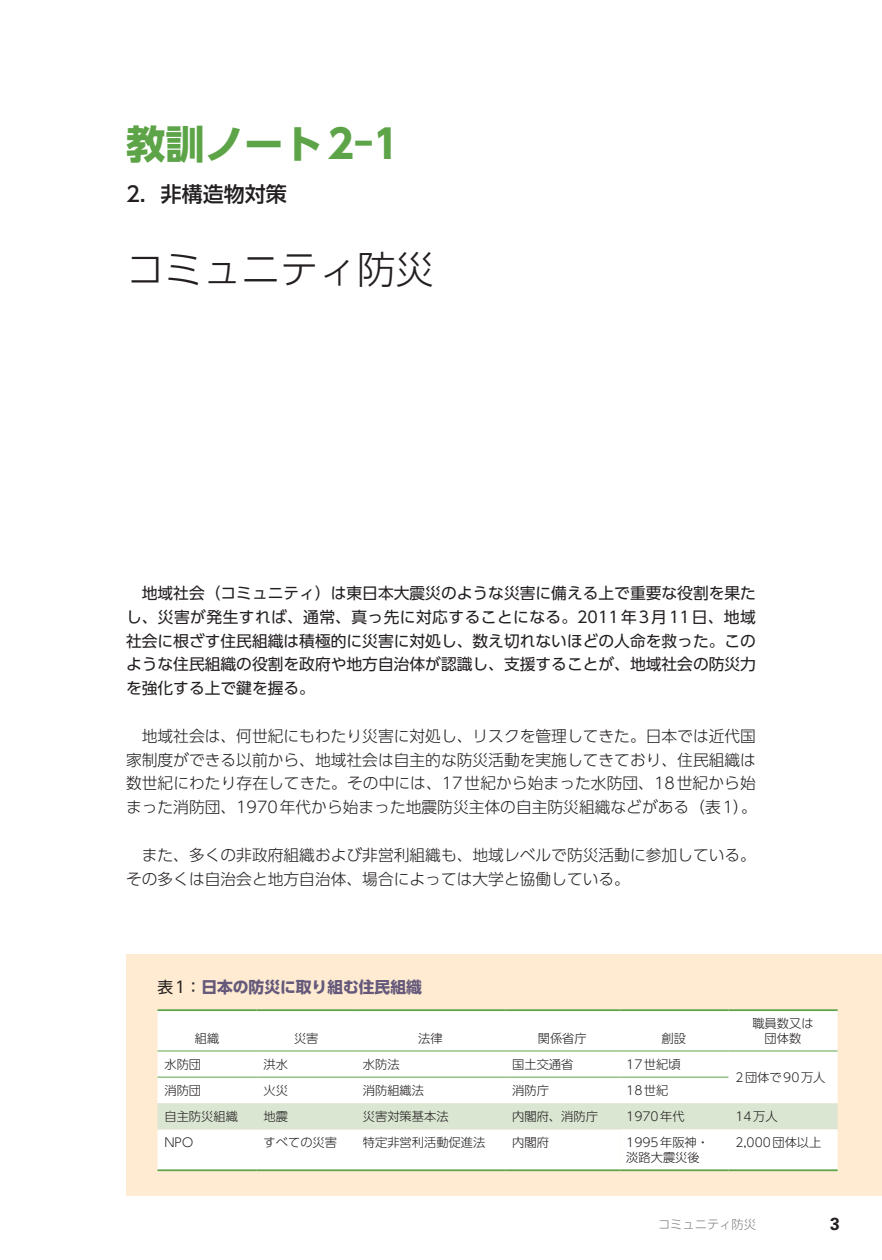
<style>
.page{position:relative;width:882px;height:1260px;background:#fff}
.page>*{position:absolute;margin:0;border:0;box-sizing:border-box;transform-origin:0 0}
.t1{font:700 39.38px "UD Shin Go Pro";color:#5da448}
.t2{font:300 38.5px "UD Shin Go Pro";color:#231f20}
.t3{font:500 21px "UD Shin Go Pro";color:#231f20}
.t4{font:700 17.5px "Univers LT Std";color:#231f20}
.t5{font:300 15.75px/23.8px "UD Shin Go Pro";color:#231f20;text-align:justify}
.t6{font:15.75px/23.8px "UD Shin Go Pro";color:#231f20;text-align:justify}
.t7{font:700 15.75px "UD Shin Go Pro";color:#65597b}
.t8{font:300 12.25px/14.7px "UD Shin Go Pro";color:#231f20;text-align:center}
.t9{font:300 12.25px "UD Shin Go Pro";color:#808285}
.s1{font-weight:400;color:#231f20}
</style>
<div class="page">
<div style="left:126px;top:955px;width:756px;height:241px;background:#feebd1"></div>
<div style="left:158px;top:1011px;width:680px;height:92px;background:#fff"></div>
<svg style="left:158px;top:1103px;width:680px;height:66px;background:#f0f4ec"></svg>
<hr style="left:158px;top:1009px;width:99px;height:2px;background:#5da448">
<hr style="left:257px;top:1009px;width:99px;height:2px;background:#5da448">
<hr style="left:356px;top:1009px;width:149px;height:2px;background:#5da448">
<hr style="left:505px;top:1009px;width:114px;height:2px;background:#5da448">
<hr style="left:619px;top:1009px;width:109px;height:2px;background:#5da448">
<hr style="left:728px;top:1009px;width:110px;height:2px;background:#5da448">
<hr style="left:158px;top:1169px;width:99px;height:2px;background:#5da448">
<hr style="left:257px;top:1169px;width:99px;height:2px;background:#5da448">
<hr style="left:356px;top:1169px;width:149px;height:2px;background:#5da448">
<hr style="left:505px;top:1169px;width:114px;height:2px;background:#5da448">
<hr style="left:619px;top:1169px;width:109px;height:2px;background:#5da448">
<hr style="left:728px;top:1169px;width:110px;height:2px;background:#5da448">
<hr style="left:158px;top:1051px;width:99px;height:1px;background:#5da448">
<hr style="left:257px;top:1051px;width:99px;height:1px;background:#5da448">
<hr style="left:356px;top:1051px;width:149px;height:1px;background:#5da448">
<hr style="left:505px;top:1051px;width:114px;height:1px;background:#5da448">
<hr style="left:619px;top:1051px;width:109px;height:1px;background:#5da448">
<hr style="left:158px;top:1077px;width:99px;height:1px;background:#5da448">
<hr style="left:257px;top:1077px;width:99px;height:1px;background:#5da448">
<hr style="left:356px;top:1077px;width:149px;height:1px;background:#5da448">
<hr style="left:505px;top:1077px;width:114px;height:1px;background:#5da448">
<hr style="left:619px;top:1077px;width:109px;height:1px;background:#5da448">
<hr style="left:728px;top:1051px;width:110px;height:1px;background:#5da448">
<h1 class="t1" style="left:126px;top:112px;width:275px">教訓ノート2-1</h1>
<h3 class="t3" style="left:126px;top:177px;width:162px">2．非構造物対策</h3>
<h2 class="t2" style="left:126px;top:238px;width:309px">コミュニティ防災</h2>
<p class="t6" style="left:126px;top:581px;width:631px;text-indent:16px">地域社会（コミュニティ）は東日本大震災のような災害に備える上で重要な役割を果たし、災害が発生すれば、通常、真っ先に対応することになる。2011年3月11日、地域社会に根ざす住民組織は積極的に災害に対処し、数え切れないほどの人命を救った。このような住民組織の役割を政府や地方自治体が認識し、支援することが、地域社会の防災力を強化する上で鍵を握る。</p>
<p class="t5" style="left:126px;top:723px;width:632px;text-indent:16px">地域社会は、何世紀にもわたり災害に対処し、リスクを管理してきた。日本では近代国家制度ができる以前から、地域社会は自主的な防災活動を実施してきており、住民組織は数世紀にわたり存在してきた。その中には、17世紀から始まった水防団、18世紀から始まった消防団、1970年代から始まった地震防災主体の自主防災組織などがある（表1）。</p>
<p class="t5" style="left:126px;top:842px;width:631px;text-indent:16px">また、多くの非政府組織および非営利組織も、地域レベルで防災活動に参加している。その多くは自治会と地方自治体、場合によっては大学と協働している。</p>
<p class="t7" style="left:158px;top:975px;width:266px"><span class="s1">表1：</span>日本の防災に取り組む住民組織</p>
<p class="t8" style="left:195px;top:1030px;width:26px">組織</p>
<p class="t8" style="left:294px;top:1030px;width:26px">災害</p>
<p class="t8" style="left:418px;top:1030px;width:26px">法律</p>
<p class="t8" style="left:538px;top:1030px;width:50px">関係省庁</p>
<p class="t8" style="left:662px;top:1030px;width:26px">創設</p>
<p class="t8" style="left:752px;top:1015px;width:63px">職員数又は団体数</p>
<p class="t8" style="left:164px;top:1056px;width:38px">水防団</p>
<p class="t8" style="left:264px;top:1056px;width:26px">洪水</p>
<p class="t8" style="left:363px;top:1056px;width:38px">水防法</p>
<p class="t8" style="left:512px;top:1056px;width:63px">国土交通省</p>
<p class="t8" style="left:626px;top:1056px;width:56px">17世紀頃</p>
<p class="t8" style="left:735px;top:1069px;width:92px">2団体で90万人</p>
<p class="t8" style="left:164px;top:1082px;width:38px">消防団</p>
<p class="t8" style="left:264px;top:1082px;width:26px">火災</p>
<p class="t8" style="left:363px;top:1082px;width:63px">消防組織法</p>
<p class="t8" style="left:512px;top:1082px;width:38px">消防庁</p>
<p class="t8" style="left:626px;top:1082px;width:44px">18世紀</p>
<p class="t8" style="left:164px;top:1109px;width:75px">自主防災組織</p>
<p class="t8" style="left:264px;top:1109px;width:26px">地震</p>
<p class="t8" style="left:363px;top:1109px;width:87px">災害対策基本法</p>
<p class="t8" style="left:512px;top:1109px;width:87px">内閣府、消防庁</p>
<p class="t8" style="left:626px;top:1109px;width:60px">1970年代</p>
<p class="t8" style="left:735px;top:1109px;width:44px">14万人</p>
<p class="t8" style="left:164px;top:1135px;width:30px">NPO</p>
<p class="t8" style="left:264px;top:1135px;width:75px">すべての災害</p>
<p class="t8" style="left:363px;top:1135px;width:124px">特定非営利活動促進法</p>
<p class="t8" style="left:512px;top:1135px;width:38px">内閣府</p>
<p class="t8" style="left:626px;top:1135px;width:84px;text-align:left">1995年阪神・淡路大震災後</p>
<p class="t8" style="left:735px;top:1135px;width:88px">2,000団体以上</p>
<p class="t9" style="left:658px;top:1215px;width:99px">コミュニティ防災</p>
<p class="t4" style="left:830px;top:1214px;width:11px">3</p>
</div>
